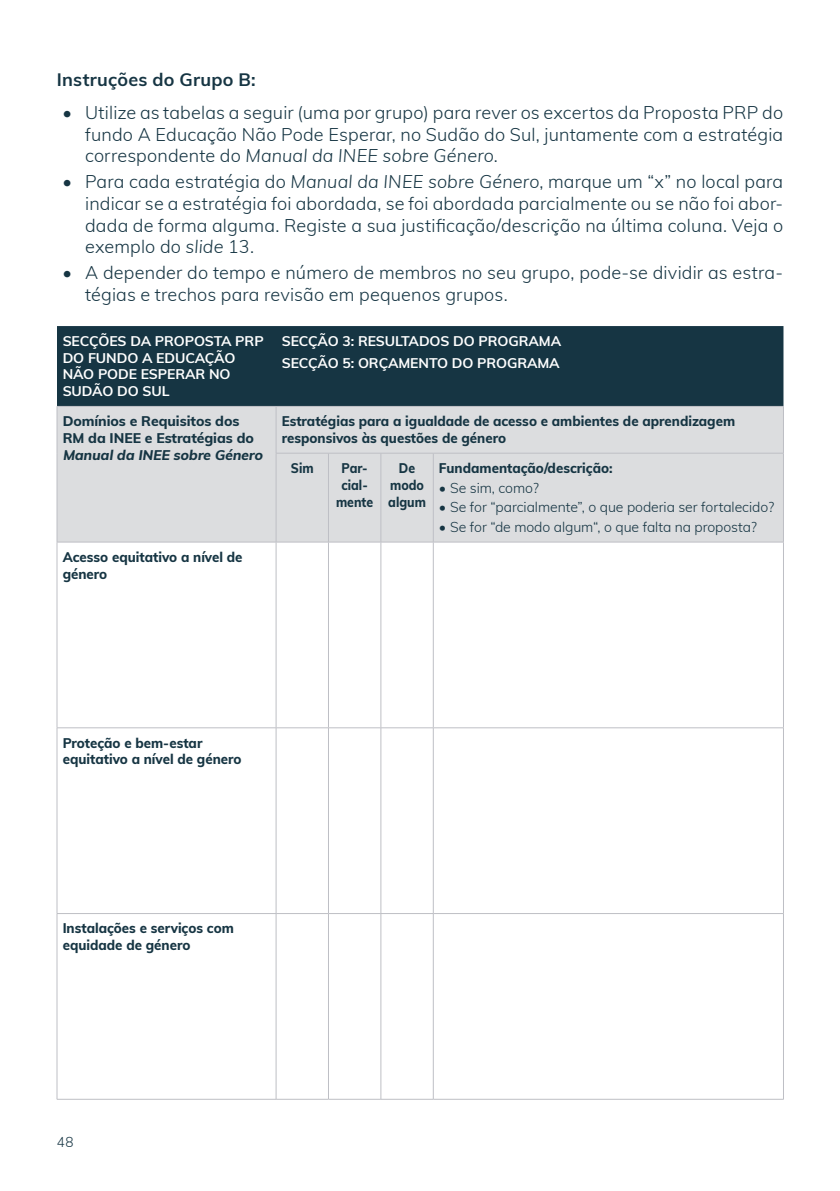
<style>
.page{position:relative;width:840px;height:1191px;background:#fff}
.page>*{position:absolute;margin:0;border:0;box-sizing:border-box;transform-origin:0 0}
.t1{font:300 18px/21.6px "Muli";letter-spacing:.01em;color:#163543;text-align:justify}
.Header_Level_3{font:700 18px "Muli";letter-spacing:.01em;color:#163543}
.TABLE_Paragraph_Styl{font:800 14px/16.8px "Muli";color:#163543;scale:.95 1}
.TABLE_Paragraph_Head{font:700 14px/16.8px "Muli";letter-spacing:-.005em;color:#fff}
.t2{font:300 14px "Muli";letter-spacing:-.005em;color:#163543}
.TABLE_Paragraph_Styl-2{font:800 14px/16.8px "Muli";color:#163543}
.TABLE_Paragraph_Styl-3{font:800 14px/16.8px "Muli";color:#163543;text-align:center;scale:.88 1}
.t3{font:300 14px "Muli";letter-spacing:-.005em;color:#163543;scale:.96 1}
.s1{font-style:italic}
</style>
<div class="page">
<div style="left:57px;top:326px;width:726px;height:80px;background:#163543"></div>
<div style="left:58px;top:407px;width:724px;height:135px;background:#dcdddf"></div>
<hr style="left:57px;top:406px;width:219px;height:1px;background:#bebfc5">
<hr style="left:276px;top:406px;width:52px;height:1px;background:#bebfc5">
<hr style="left:328px;top:406px;width:52px;height:1px;background:#bebfc5">
<hr style="left:380px;top:406px;width:53px;height:1px;background:#bebfc5">
<hr style="left:433px;top:406px;width:350px;height:1px;background:#bebfc5">
<hr style="left:276px;top:453px;width:52px;height:1px;background:#bebfc5">
<hr style="left:328px;top:453px;width:52px;height:1px;background:#bebfc5">
<hr style="left:380px;top:453px;width:53px;height:1px;background:#bebfc5">
<hr style="left:433px;top:453px;width:350px;height:1px;background:#bebfc5">
<hr style="left:57px;top:542px;width:219px;height:1px;background:#bebfc5">
<hr style="left:276px;top:542px;width:52px;height:1px;background:#bebfc5">
<hr style="left:328px;top:542px;width:52px;height:1px;background:#bebfc5">
<hr style="left:380px;top:542px;width:53px;height:1px;background:#bebfc5">
<hr style="left:433px;top:542px;width:350px;height:1px;background:#bebfc5">
<hr style="left:57px;top:727px;width:219px;height:1px;background:#bebfc5">
<hr style="left:276px;top:727px;width:52px;height:1px;background:#bebfc5">
<hr style="left:328px;top:727px;width:52px;height:1px;background:#bebfc5">
<hr style="left:380px;top:727px;width:53px;height:1px;background:#bebfc5">
<hr style="left:433px;top:727px;width:350px;height:1px;background:#bebfc5">
<hr style="left:57px;top:913px;width:219px;height:1px;background:#bebfc5">
<hr style="left:276px;top:913px;width:52px;height:1px;background:#bebfc5">
<hr style="left:328px;top:913px;width:52px;height:1px;background:#bebfc5">
<hr style="left:380px;top:913px;width:53px;height:1px;background:#bebfc5">
<hr style="left:433px;top:913px;width:350px;height:1px;background:#bebfc5">
<hr style="left:57px;top:1099px;width:219px;height:1px;background:#bebfc5">
<hr style="left:276px;top:1099px;width:52px;height:1px;background:#bebfc5">
<hr style="left:328px;top:1099px;width:52px;height:1px;background:#bebfc5">
<hr style="left:380px;top:1099px;width:53px;height:1px;background:#bebfc5">
<hr style="left:433px;top:1099px;width:350px;height:1px;background:#bebfc5">
<hr style="left:57px;top:407px;width:1px;height:46px;background:#bebfc5">
<hr style="left:57px;top:453px;width:1px;height:89px;background:#bebfc5">
<hr style="left:275px;top:407px;width:1px;height:46px;background:#bebfc5">
<hr style="left:782px;top:407px;width:1px;height:46px;background:#bebfc5">
<hr style="left:275px;top:453px;width:1px;height:89px;background:#bebfc5">
<hr style="left:328px;top:453px;width:1px;height:89px;background:#bebfc5">
<hr style="left:380px;top:453px;width:1px;height:89px;background:#bebfc5">
<hr style="left:432px;top:453px;width:1px;height:89px;background:#bebfc5">
<hr style="left:782px;top:453px;width:1px;height:89px;background:#bebfc5">
<hr style="left:57px;top:542px;width:1px;height:185px;background:#bebfc5">
<hr style="left:275px;top:542px;width:1px;height:185px;background:#bebfc5">
<hr style="left:328px;top:542px;width:1px;height:185px;background:#bebfc5">
<hr style="left:380px;top:542px;width:1px;height:185px;background:#bebfc5">
<hr style="left:432px;top:542px;width:1px;height:185px;background:#bebfc5">
<hr style="left:782px;top:542px;width:1px;height:185px;background:#bebfc5">
<hr style="left:57px;top:728px;width:1px;height:185px;background:#bebfc5">
<hr style="left:275px;top:728px;width:1px;height:185px;background:#bebfc5">
<hr style="left:328px;top:728px;width:1px;height:185px;background:#bebfc5">
<hr style="left:380px;top:728px;width:1px;height:185px;background:#bebfc5">
<hr style="left:432px;top:728px;width:1px;height:185px;background:#bebfc5">
<hr style="left:782px;top:728px;width:1px;height:185px;background:#bebfc5">
<hr style="left:57px;top:913px;width:1px;height:186px;background:#bebfc5">
<hr style="left:275px;top:913px;width:1px;height:186px;background:#bebfc5">
<hr style="left:328px;top:913px;width:1px;height:186px;background:#bebfc5">
<hr style="left:380px;top:913px;width:1px;height:186px;background:#bebfc5">
<hr style="left:432px;top:913px;width:1px;height:186px;background:#bebfc5">
<hr style="left:782px;top:913px;width:1px;height:186px;background:#bebfc5">
<p class="Header_Level_3" style="left:57px;top:67px;width:200px">Instruções do Grupo B:</p>
<p class="t1" style="left:85px;top:101px;width:699px;text-indent:-23px">• Utilize as tabelas a seguir (uma por grupo) para rever os excertos da Proposta PRP do fundo A Educação Não Pode Esperar, no Sudão do Sul, juntamente com a estratégia correspondente do <span class="s1">Manual da INEE sobre Género</span>.</p>
<p class="t1" style="left:85px;top:170px;width:699px;text-indent:-23px">• Para cada estratégia do <span class="s1">Manual da INEE sobre Género</span>, marque um “x” no local para indicar se a estratégia foi abordada, se foi abordada parcialmente ou se não foi abor&shy;dada de forma alguma. Registe a sua justificação/descrição na última coluna. Veja o exemplo do <span class="s1">slide</span> 13.</p>
<p class="t1" style="left:85px;top:261px;width:699px;text-indent:-23px">• A depender do tempo e número de membros no seu grupo, pode-se dividir as estra&shy;tégias e trechos para revisão em pequenos grupos.</p>
<p class="TABLE_Paragraph_Head" style="left:63px;top:332px;width:202px">SECÇÕES DA PROPOSTA PRP<br>DO FUNDO A EDUCAÇÃO<br>NÃO PODE ESPERAR NO<br>SUDÃO DO SUL</p>
<p class="TABLE_Paragraph_Head" style="left:281px;top:332px;width:281px">SECÇÃO 3: RESULTADOS DO PROGRAMA</p>
<p class="TABLE_Paragraph_Head" style="left:281px;top:354px;width:279px">SECÇÃO 5: ORÇAMENTO DO PROGRAMA</p>
<p class="TABLE_Paragraph_Styl-2" style="left:63px;top:412px;width:204px">Domínios e Requisitos dos<br>RM da INEE e Estratégias do<br>Manual da INEE sobre Género</p>
<p class="TABLE_Paragraph_Styl" style="left:281px;top:412px;width:478px">Estratégias para a igualdade de acesso e ambientes de aprendizagem responsivos às questões de género</p>
<p class="TABLE_Paragraph_Styl-3" style="left:291px;top:459px;width:27px">Sim</p>
<p class="TABLE_Paragraph_Styl-3" style="left:336px;top:459px;width:44px">Par&shy;cial&shy;mente</p>
<p class="TABLE_Paragraph_Styl-3" style="left:388px;top:459px;width:44px">De modo algum</p>
<p class="TABLE_Paragraph_Styl" style="left:438px;top:459px;width:184px">Fundamentação/descrição:</p>
<p class="t2" style="left:438px;top:477px;width:101px">• Se sim, como?</p>
<p class="t2" style="left:438px;top:497px;width:336px">• Se for “parcialmente”, o que poderia ser fortalecido?</p>
<p class="t2" style="left:438px;top:516px;width:319px">• Se for “de modo algum“, o que falta na proposta?</p>
<p class="TABLE_Paragraph_Styl" style="left:63px;top:548px;width:191px">Acesso equitativo a nível de género</p>
<p class="TABLE_Paragraph_Styl" style="left:63px;top:733px;width:190px">Proteção e bem-estar equitativo a nível de género</p>
<p class="TABLE_Paragraph_Styl" style="left:63px;top:919px;width:181px">Instalações e serviços com equidade de género</p>
<p class="t3" style="left:57px;top:1131px;width:19px">48</p>
</div>
